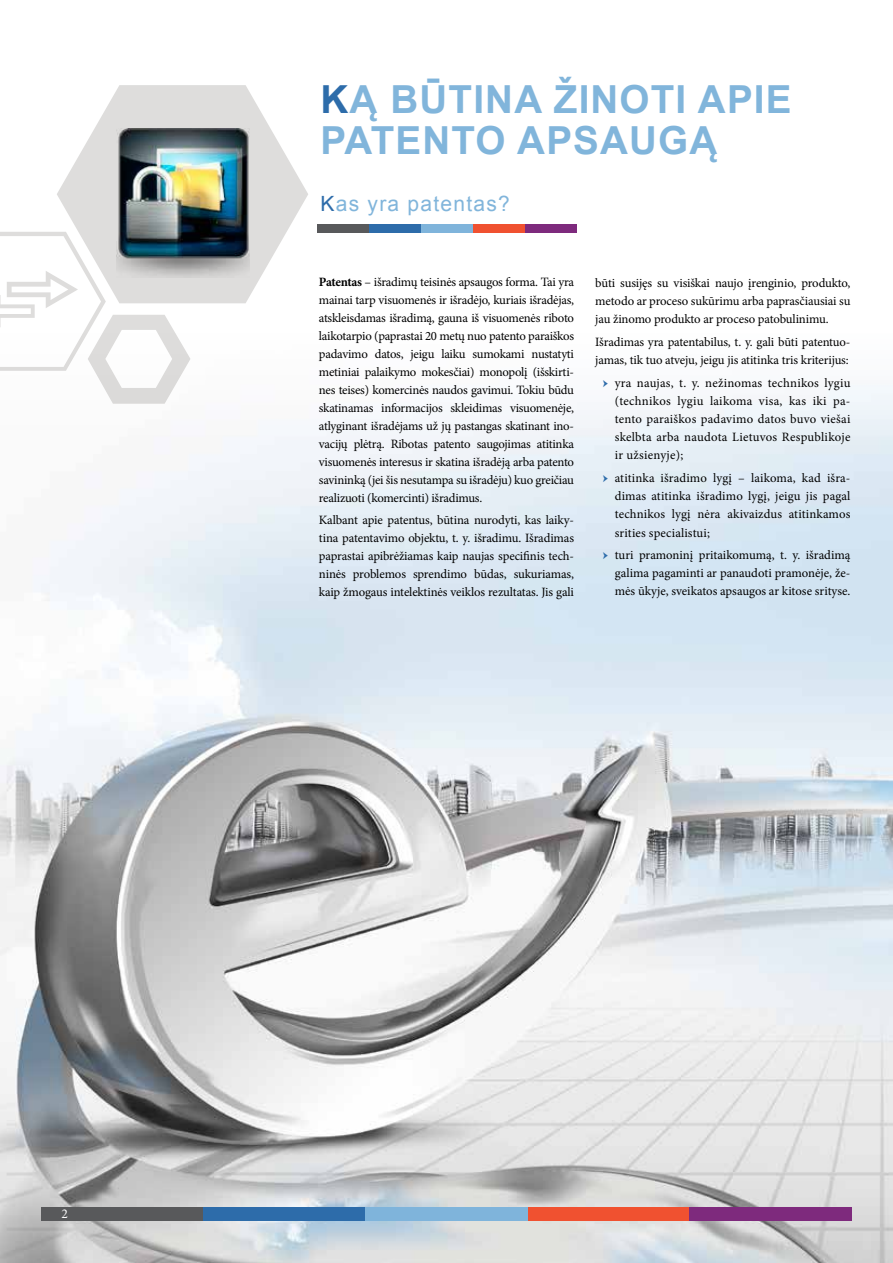
<style>
.page{position:relative;width:893px;height:1263px;background:#fff}
.page>*{position:absolute;margin:0;border:0;box-sizing:border-box;transform-origin:0 0}
.t1{font:700 38.7px/40.8px "Arial";letter-spacing:.03em;color:#81b5db}
.t2{font:21px "Arial";color:#81b5db}
.t3{font:13.5px "Minion Pro";color:#fff}
.t4{font:12.75px/18px "Minion Pro";letter-spacing:-.01em;color:#000;text-align:justify}
.s1{color:#2d6caa}
.s2{font-weight:700}
</style>
<div class="page">
<img style="left:0;top:385px;width:893px;height:878px">
<svg style="left:0;top:232px;width:190px;height:172px"></svg>
<svg style="left:57px;top:85px;width:251px;height:218px;fill:#dedddc"></svg>
<div style="left:473px;top:224px;width:52px;height:8px;background:#f05130"></div>
<div style="left:317px;top:224px;width:52px;height:8px;background:#58595b"></div>
<div style="left:369px;top:224px;width:52px;height:8px;background:#2d6caa"></div>
<div style="left:421px;top:224px;width:52px;height:8px;background:#7fb4db"></div>
<div style="left:525px;top:224px;width:52px;height:8px;background:#7e2a7d"></div>
<img style="left:116px;top:128px;width:134px;height:150px">
<div style="left:527px;top:1207px;width:162px;height:13px;background:#f05130"></div>
<div style="left:41px;top:1207px;width:162px;height:13px;background:#58595b"></div>
<div style="left:203px;top:1207px;width:162px;height:13px;background:#2d6caa"></div>
<div style="left:365px;top:1207px;width:162px;height:13px;background:#7fb4db"></div>
<div style="left:689px;top:1207px;width:162px;height:13px;background:#7e2a7d"></div>
<p class="t3" style="left:62px;top:1205px;width:8px">2</p>
<h1 class="t1" style="left:320px;top:80px;width:473px"><span class="s1">K</span>Ą BŪTINA ŽINOTI APIE<br>PATENTO APSAUGĄ</h1>
<h2 class="t2" style="left:320px;top:190px;width:191px"><span class="s1">K</span>as yra patentas?</h2>
<p class="t4" style="left:319px;top:273px;width:257px"><span class="s2">Patentas</span> – išradimų teisinės apsaugos forma. Tai yra mainai tarp visuomenės ir išradėjo, kuriais išradėjas, atskleisdamas išradimą, gauna iš visuomenės riboto laikotarpio (paprastai 20 metų nuo patento paraiškos padavimo datos, jeigu laiku sumokami nustatyti metiniai palaikymo mokesčiai) monopolį (išskirti&shy;nes teises) komercinės naudos gavimui. Tokiu būdu skatinamas informacijos skleidimas visuomenėje, atlyginant išradėjams už jų pastangas skatinant ino&shy;vacijų plėtrą. Ribotas patento saugojimas atitinka visuomenės interesus ir skatina išradėją arba patento savininką (jei šis nesutampa su išradėju) kuo greičiau realizuoti (komercinti) išradimus.</p>
<p class="t4" style="left:319px;top:511px;width:257px">Kalbant apie patentus, būtina nurodyti, kas laiky&shy;tina patentavimo objektu, t. y. išradimu. Išradimas paprastai apibrėžiamas kaip naujas specifinis tech&shy;ninės problemos sprendimo būdas, sukuriamas, kaip žmogaus intelektinės veiklos rezultatas. Jis gali</p>
<p class="t4" style="left:595px;top:274px;width:257px">būti susijęs su visiškai naujo įrenginio, produkto, metodo ar proceso sukūrimu arba paprasčiausiai su jau žinomo produkto ar proceso patobulinimu.</p>
<p class="t4" style="left:595px;top:333px;width:257px">Išradimas yra patentabilus, t. y. gali būti patentuo&shy;jamas, tik tuo atveju, jeigu jis atitinka tris kriterijus:</p>
<p class="t4" style="left:615px;top:373px;width:237px;text-indent:-12px"><span class="s1">ӹ</span> yra naujas, t. y. nežinomas technikos lygiu (technikos lygiu laikoma visa, kas iki pa&shy;tento paraiškos padavimo datos buvo viešai skelbta arba naudota Lietuvos Respublikoje ir užsienyje);</p>
<p class="t4" style="left:615px;top:469px;width:237px;text-indent:-12px"><span class="s1">ӹ</span> atitinka išradimo lygį – laikoma, kad išra&shy;dimas atitinka išradimo lygį, jeigu jis pagal technikos lygį nėra akivaizdus atitinkamos srities specialistui;</p>
<p class="t4" style="left:615px;top:546px;width:237px;text-indent:-12px"><span class="s1">ӹ</span> turi pramoninį pritaikomumą, t. y. išradimą galima pagaminti ar panaudoti pramonėje, že&shy;mės ūkyje, sveikatos apsaugos ar kitose srityse.</p>
</div>
